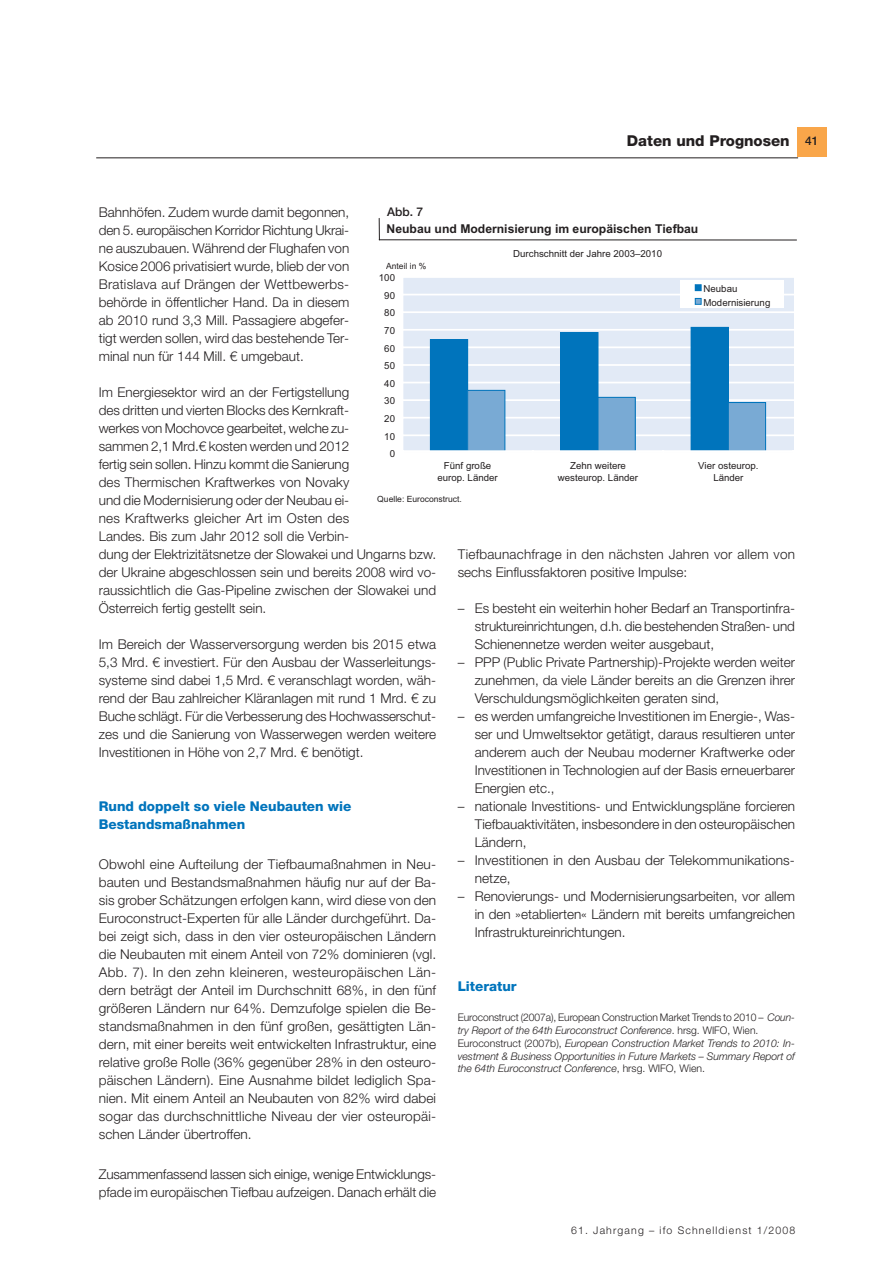
<style>
.page{position:relative;width:893px;height:1263px;background:#fff}
.page>*{position:absolute;margin:0;border:0;box-sizing:border-box;transform-origin:0 0}
.t1{font:800 15px "Helvetica Neue LT Std";color:#231f20}
.t2{font:300 13.5px/18px "Helvetica Neue LT Std";color:#231f20;text-align:justify}
.t3{font:800 13.5px/18px "Helvetica Neue LT Std";color:#0074bc}
.t4{font:700 12.15px "Arial";color:#231f20}
.t5{font:500 12px "Helvetica Neue LT Std";color:#231f20}
.t6{font:italic 300 10.5px/12.8px "Helvetica Neue LT Std";color:#231f20}
.t7{font:300 10.5px "Helvetica Neue LT Std";letter-spacing:.11em;color:#231f20}
.t8{font:9.75px/11.7px "Arial";color:#231f20;text-align:center}
.t9{font:8.55px "Arial";color:#231f20}
.s1{font-style:normal}
</style>
<div class="page">
<hr style="left:96px;top:157px;width:702px;height:1px;background:#231f20">
<div style="left:796px;top:128px;width:30px;height:29px;background:#f9a64a"></div>
<div style="left:402px;top:277px;width:391px;height:176px;background:#e2eaf6"></div>
<hr style="left:402px;top:452px;width:391px;height:2px;background:#fff">
<hr style="left:402px;top:434px;width:391px;height:2px;background:#fff">
<hr style="left:402px;top:417px;width:391px;height:2px;background:#fff">
<hr style="left:402px;top:399px;width:391px;height:2px;background:#fff">
<hr style="left:402px;top:382px;width:391px;height:1px;background:#fff">
<hr style="left:402px;top:364px;width:391px;height:2px;background:#fff">
<hr style="left:402px;top:346px;width:391px;height:2px;background:#fff">
<hr style="left:402px;top:329px;width:391px;height:2px;background:#fff">
<hr style="left:402px;top:311px;width:391px;height:2px;background:#fff">
<hr style="left:402px;top:294px;width:391px;height:1px;background:#fff">
<hr style="left:402px;top:276px;width:391px;height:2px;background:#fff">
<div style="left:430px;top:340px;width:37px;height:111px;background:#0074bc"></div>
<div style="left:430px;top:339px;width:38px;height:112px;border:1px solid #0074bc"></div>
<div style="left:560px;top:333px;width:38px;height:118px;background:#0074bc"></div>
<div style="left:691px;top:327px;width:37px;height:124px;background:#0074bc"></div>
<div style="left:690px;top:327px;width:38px;height:124px;border:1px solid #0074bc"></div>
<div style="left:467px;top:390px;width:38px;height:61px;background:#79aad4"></div>
<div style="left:467px;top:390px;width:38px;height:61px;border:1px solid #0074bc"></div>
<div style="left:598px;top:397px;width:37px;height:54px;background:#79aad4"></div>
<div style="left:597px;top:397px;width:38px;height:54px;border:1px solid #0074bc"></div>
<div style="left:728px;top:403px;width:37px;height:48px;background:#79aad4"></div>
<div style="left:728px;top:402px;width:37px;height:49px;border:1px solid #0074bc"></div>
<hr style="left:401px;top:277px;width:2px;height:176px;background:#fff">
<hr style="left:402px;top:450px;width:391px;height:2px;background:#fff">
<div style="left:680px;top:280px;width:103px;height:28px;background:#fff"></div>
<div style="left:695px;top:284px;width:6px;height:7px;border:1px solid #0074bc"></div>
<div style="left:695px;top:298px;width:6px;height:7px;border:1px solid #0074bc"></div>
<svg style="left:379px;top:218px;width:1px;height:22px"></svg>
<hr style="left:379px;top:240px;width:417px;height:1px;background:#231f20">
<p class="t1" style="left:627px;top:135px;width:164px">Daten und Prognosen</p>
<p class="t5" style="left:805px;top:136px;width:15px">41</p>
<p class="t5" style="left:387px;top:207px;width:38px">Abb. 7</p>
<p class="t2" style="left:99px;top:204px;width:252px">Bahnhöfen. Zudem wurde damit begonnen, den 5. europäischen Korridor Richtung Ukrai&shy;ne auszubauen. Während der Flughafen von Kosice 2006 privatisiert wurde, blieb der von Bratislava auf Drängen der Wettbewerbs&shy;behörde in öffentlicher Hand. Da in diesem ab 2010 rund 3,3 Mill. Passagiere abgefer&shy;tigt werden sollen, wird das bestehende Ter&shy;minal nun für 144 Mill. € umgebaut.</p>
<p class="t2" style="left:99px;top:384px;width:339px;text-align:left">Im Energiesektor wird an der Fertigstellung<br>des dritten und vierten Blocks des Kernkraft-<br>werkes von Mochovce gearbeitet, welche zu-<br>sammen 2,1 Mrd.€ kosten werden und 2012<br>fertig sein sollen. Hinzu kommt die Sanierung<br>des Thermischen Kraftwerkes von Novaky<br>und die Modernisierung oder der Neubau ei-<br>nes Kraftwerks gleicher Art im Osten des<br>Landes. Bis zum Jahr 2012 soll die Verbin-<br>dung der Elektrizitätsnetze der Slowakei und Ungarns bzw. der Ukraine abgeschlossen sein und bereits 2008 wird vo&shy;raussichtlich die Gas-Pipeline zwischen der Slowakei und Österreich fertig gestellt sein.</p>
<p class="t2" style="left:99px;top:636px;width:339px">Im Bereich der Wasserversorgung werden bis 2015 etwa 5,3 Mrd. € investiert. Für den Ausbau der Wasserleitungs&shy;systeme sind dabei 1,5 Mrd. € veranschlagt worden, wäh&shy;rend der Bau zahlreicher Kläranlagen mit rund 1 Mrd. € zu Buche schlägt. Für die Verbesserung des Hochwasserschut&shy;zes und die Sanierung von Wasserwegen werden weitere Investitionen in Höhe von 2,7 Mrd. € benötigt.</p>
<p class="t4" style="left:386px;top:224px;width:313px">Neubau und Modernisierung im europäischen Tiefbau</p>
<p class="t9" style="left:386px;top:263px;width:42px">Anteil in %</p>
<p class="t8" style="left:513px;top:249px;width:150px">Durchschnitt der Jahre 2003–2010</p>
<p class="t8" style="left:379px;top:273px;width:18px">100</p>
<p class="t8" style="left:703px;top:283px;width:68px;line-height:13.6px;text-align:left">Neubau<br>Modernisierung</p>
<p class="t8" style="left:384px;top:290px;width:12px">90</p>
<p class="t8" style="left:384px;top:308px;width:12px">80</p>
<p class="t8" style="left:384px;top:326px;width:12px">70</p>
<p class="t8" style="left:384px;top:343px;width:12px">60</p>
<p class="t8" style="left:384px;top:361px;width:12px">50</p>
<p class="t8" style="left:384px;top:378px;width:12px">40</p>
<p class="t8" style="left:384px;top:396px;width:12px">30</p>
<p class="t8" style="left:384px;top:414px;width:12px">20</p>
<p class="t8" style="left:384px;top:431px;width:12px">10</p>
<p class="t8" style="left:390px;top:449px;width:7px">0</p>
<p class="t8" style="left:437px;top:461px;width:62px">Fünf große europ. Länder</p>
<p class="t8" style="left:558px;top:461px;width:82px">Zehn weitere westeurop. Länder</p>
<p class="t8" style="left:698px;top:461px;width:62px">Vier osteurop.<br>Länder</p>
<p class="t9" style="left:377px;top:496px;width:86px">Quelle: Euroconstruct.</p>
<p class="t2" style="left:457px;top:546px;width:339px">Tiefbaunachfrage in den nächsten Jahren vor allem von sechs Einflussfaktoren positive Impulse:</p>
<p class="t2" style="left:474px;top:600px;width:322px;text-indent:-17px">– Es besteht ein weiterhin hoher Bedarf an Transportinfra&shy;struktureinrichtungen, d.h. die bestehenden Straßen- und Schienennetze werden weiter ausgebaut,</p>
<p class="t2" style="left:474px;top:654px;width:322px;text-indent:-17px">– PPP (Public Private Partnership)-Projekte werden weiter zunehmen, da viele Länder bereits an die Grenzen ihrer Verschuldungsmöglichkeiten geraten sind,</p>
<p class="t2" style="left:474px;top:708px;width:322px;text-indent:-17px">– es werden umfangreiche Investitionen im Energie-, Was&shy;ser und Umweltsektor getätigt, daraus resultieren unter anderem auch der Neubau moderner Kraftwerke oder Investitionen in Technologien auf der Basis erneuerbarer Energien etc.,</p>
<p class="t2" style="left:474px;top:798px;width:322px;text-indent:-17px">– nationale Investitions- und Entwicklungspläne forcieren Tiefbauaktivitäten, insbesondere in den osteuropäischen Ländern,</p>
<p class="t2" style="left:474px;top:852px;width:322px;text-indent:-17px">– Investitionen in den Ausbau der Telekommunikations&shy;netze,</p>
<p class="t2" style="left:474px;top:888px;width:322px;text-indent:-17px">– Renovierungs- und Modernisierungsarbeiten, vor allem in den »etablierten« Ländern mit bereits umfangreichen Infrastruktureinrichtungen.</p>
<p class="t3" style="left:99px;top:798px;width:254px">Rund doppelt so viele Neubauten wie<br>Bestandsmaßnahmen</p>
<p class="t2" style="left:99px;top:857px;width:339px">Obwohl eine Aufteilung der Tiefbaumaßnahmen in Neu&shy;bauten und Bestandsmaßnahmen häufig nur auf der Ba&shy;sis grober Schätzungen erfolgen kann, wird diese von den Euroconstruct-Experten für alle Länder durchgeführt. Da&shy;bei zeigt sich, dass in den vier osteuropäischen Ländern die Neubauten mit einem Anteil von 72% dominieren (vgl.<br>Abb. 7). In den zehn kleineren, westeuropäischen Län&shy;dern beträgt der Anteil im Durchschnitt 68%, in den fünf größeren Ländern nur 64%. Demzufolge spielen die Be&shy;standsmaßnahmen in den fünf großen, gesättigten Län&shy;dern, mit einer bereits weit entwickelten Infrastruktur, eine relative große Rolle (36% gegenüber 28% in den osteuro&shy;päischen Ländern). Eine Ausnahme bildet lediglich Spa&shy;nien. Mit einem Anteil an Neubauten von 82% wird dabei sogar das durchschnittliche Niveau der vier osteuropäi&shy;schen Länder übertroffen.</p>
<p class="t2" style="left:99px;top:1167px;width:339px">Zusammenfassend lassen sich einige, wenige Entwicklungs&shy;pfade im europäischen Tiefbau aufzeigen. Danach erhält die</p>
<p class="t3" style="left:457px;top:978px;width:60px">Literatur</p>
<p class="t6" style="left:457px;top:1012px;width:339px"><span class="s1">Euroconstruct (2007a), European Construction Market Trends to 2010 –</span> Coun&shy;try Report of the 64th Euroconstruct Conference<span class="s1">. hrsg. WIFO, Wien.<br>Euroconstruct (2007b),</span> European Construction Market Trends to 2010: In&shy;vestment &amp; Business Opportunities in Future Markets – Summary Report of the 64th Euroconstruct Conference<span class="s1">, hrsg. WIFO, Wien.</span></p>
<p class="t7" style="left:571px;top:1227px;width:226px">61. Jahrgang – ifo Schnelldienst 1/2008</p>
</div>
